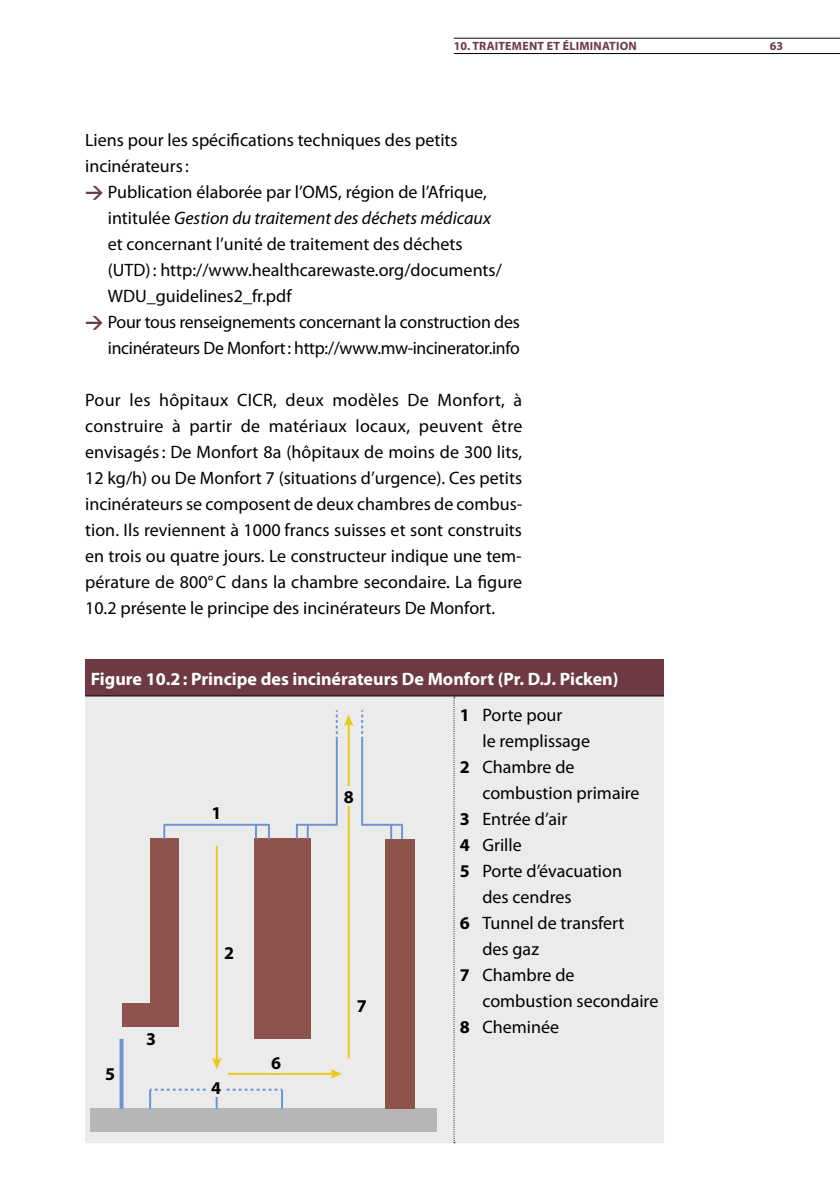
<style>
.page{position:relative;width:840px;height:1191px;background:#fff}
.page>*{position:absolute;margin:0;border:0;box-sizing:border-box;transform-origin:0 0}
.t1{font:18px/26px "Myriad Pro";color:#000;text-align:justify}
.t2{font:700 18px/36.2px "Myriad Pro";color:#fff}
.t3{font:italic 18px "Myriad Pro";color:#000}
.t4{font:700 18px "Myriad Pro";color:#000}
.t5{font:700 12px "Myriad Pro";letter-spacing:.02em;color:#6d3a43}
.s1{font-family:"DIN";font-weight:700;color:#6d3a43}
.s2{font-style:normal}
.s3{color:#000}
.s4{font-weight:400;color:#000}
.s5{font-weight:700}
</style>
<div class="page">
<div style="left:85px;top:660px;width:578px;height:36px;background:#6d3a43"></div>
<div style="left:85px;top:696px;width:578px;height:447px;background:#ebebeb"></div>
<svg style="left:453px;top:696px;width:2px;height:447px"></svg>
<hr style="left:85px;top:695px;width:369px;height:1px;background:#000">
<hr style="left:454px;top:695px;width:209px;height:1px;background:#000">
<div style="left:91px;top:1108px;width:346px;height:23px;background:#b6b6b6"></div>
<div style="left:385px;top:839px;width:29px;height:269px;background:#8e534c"></div>
<div style="left:253px;top:839px;width:57px;height:200px;background:#8e534c"></div>
<div style="left:150px;top:839px;width:28px;height:188px;background:#8e534c"></div>
<div style="left:122px;top:1003px;width:52px;height:24px;background:#8e534c"></div>
<hr style="left:216px;top:846px;width:2px;height:215px;background:#e9c91e">
<svg style="left:212px;top:1057px;width:9px;height:12px"></svg>
<svg style="left:119px;top:1039px;width:4px;height:69px"></svg>
<svg style="left:163px;top:824px;width:2px;height:15px"></svg>
<svg style="left:268px;top:824px;width:2px;height:15px"></svg>
<svg style="left:255px;top:825px;width:2px;height:14px"></svg>
<svg style="left:296px;top:824px;width:2px;height:15px"></svg>
<svg style="left:306px;top:825px;width:2px;height:14px"></svg>
<hr style="left:335px;top:738px;width:2px;height:87px;background:#6996cf">
<svg style="left:335px;top:710px;width:2px;height:28px"></svg>
<svg style="left:149px;top:1088px;width:134px;height:20px;background:#e0e4e8"></svg>
<svg style="left:361px;top:710px;width:2px;height:28px"></svg>
<hr style="left:361px;top:738px;width:2px;height:87px;background:#6996cf">
<svg style="left:401px;top:824px;width:2px;height:15px"></svg>
<svg style="left:390px;top:825px;width:2px;height:14px"></svg>
<hr style="left:164px;top:823px;width:105px;height:2px;background:#6996cf">
<hr style="left:297px;top:823px;width:39px;height:2px;background:#6996cf">
<hr style="left:362px;top:823px;width:40px;height:2px;background:#6996cf">
<hr style="left:347px;top:722px;width:2px;height:336px;background:#e9c91e">
<svg style="left:343px;top:714px;width:10px;height:12px"></svg>
<hr style="left:228px;top:1072px;width:106px;height:2px;background:#e9c91e">
<svg style="left:330px;top:1069px;width:12px;height:9px"></svg>
<div style="left:208px;top:802px;width:16px;height:19px;background:#ebebeb"></div>
<div style="left:221px;top:943px;width:16px;height:19px;background:#ebebeb"></div>
<div style="left:143px;top:1028px;width:16px;height:19px;background:#ebebeb"></div>
<div style="left:208px;top:1077px;width:16px;height:19px;background:#ebebeb"></div>
<div style="left:268px;top:1053px;width:16px;height:19px;background:#ebebeb"></div>
<div style="left:354px;top:996px;width:15px;height:19px;background:#ebebeb"></div>
<div style="left:340px;top:786px;width:16px;height:19px;background:#ebebeb"></div>
<div style="left:102px;top:1063px;width:16px;height:19px;background:#ebebeb"></div>
<hr style="left:453px;top:38px;width:386px;height:1px;background:#000">
<hr style="left:453px;top:53px;width:386px;height:1px;background:#000">
<p class="t5" style="left:453px;top:38px;width:184px">10. Traitement et élimination</p>
<p class="t5" style="left:769px;top:38px;width:15px">63</p>
<p class="t1" style="left:85px;top:127px;width:374px">Liens pour les spécifications techniques des petits</p>
<p class="t1" style="left:85px;top:153px;width:105px">incinérateurs:</p>
<p class="t1" style="left:85px;top:179px;width:403px"><span class="s1">&gt;</span> Publication élaborée par l’OMS, région de l’Afrique,</p>
<p class="t3" style="left:108px;top:207px;width:384px"><span class="s2">intitulée</span> Gestion du traitement des déchets médicaux</p>
<p class="t1" style="left:108px;top:231px;width:356px">et concernant l’unité de traitement des déchets</p>
<p class="t1" style="left:108px;top:257px;width:395px">(UTD): http://www.healthcarewaste.org/documents/</p>
<p class="t1" style="left:108px;top:283px;width:185px">WDU_guidelines2_fr.pdf</p>
<p class="t1" style="left:85px;top:309px;width:436px"><span class="s1">&gt;</span> Pour tous renseignements concernant la construction des</p>
<p class="t1" style="left:108px;top:335px;width:413px">incinérateurs De Monfort: http://www.mw-incinerator.info</p>
<p class="t1" style="left:85px;top:387px;width:438px">Pour les hôpitaux CICR, deux modèles De Monfort, à construire à partir de matériaux locaux, peuvent être envisagés: De Monfort 8a (hôpitaux de moins de 300 lits, 12 kg/h) ou De Monfort 7 (situations d’urgence). Ces petits incinérateurs se composent de deux chambres de combus&shy;tion. Ils reviennent à 1000 francs suisses et sont construits en trois ou quatre jours. Le constructeur indique une tem&shy;pérature de 800°C dans la chambre secondaire. La figure 10.2 présente le principe des incinérateurs De Monfort.</p>
<p class="t2" style="left:459px;top:660px;width:160px;text-indent:-369px">Figure 10.2: Principe des incinérateurs De Monfort (Pr. D.J. Picken)<br><span class="s3">1</span> <span class="s4">Porte pour</span></p>
<p class="t1" style="left:482px;top:727px;width:109px">le remplissage</p>
<p class="t1" style="left:459px;top:753px;width:116px"><span class="s5">2</span> Chambre de</p>
<p class="t1" style="left:482px;top:779px;width:159px">combustion primaire</p>
<p class="t1" style="left:459px;top:805px;width:109px"><span class="s5">3</span> Entrée d’air</p>
<p class="t1" style="left:459px;top:831px;width:63px"><span class="s5">4</span> Grille</p>
<p class="t1" style="left:459px;top:857px;width:164px"><span class="s5">5</span> Porte d’évacuation</p>
<p class="t1" style="left:482px;top:883px;width:91px">des cendres</p>
<p class="t1" style="left:459px;top:909px;width:166px"><span class="s5">6</span> Tunnel de transfert</p>
<p class="t1" style="left:482px;top:935px;width:58px">des gaz</p>
<p class="t1" style="left:459px;top:961px;width:116px"><span class="s5">7</span> Chambre de</p>
<p class="t1" style="left:482px;top:987px;width:177px">combustion secondaire</p>
<p class="t1" style="left:459px;top:1013px;width:101px"><span class="s5">8</span> Cheminée</p>
<p class="t4" style="left:343px;top:784px;width:11px">8</p>
<p class="t4" style="left:211px;top:801px;width:11px">1</p>
<p class="t4" style="left:224px;top:941px;width:11px">2</p>
<p class="t4" style="left:356px;top:994px;width:11px">7</p>
<p class="t4" style="left:146px;top:1026px;width:11px">3</p>
<p class="t4" style="left:105px;top:1062px;width:11px">5</p>
<p class="t4" style="left:211px;top:1076px;width:11px">4</p>
<p class="t4" style="left:271px;top:1051px;width:11px">6</p>
</div>
